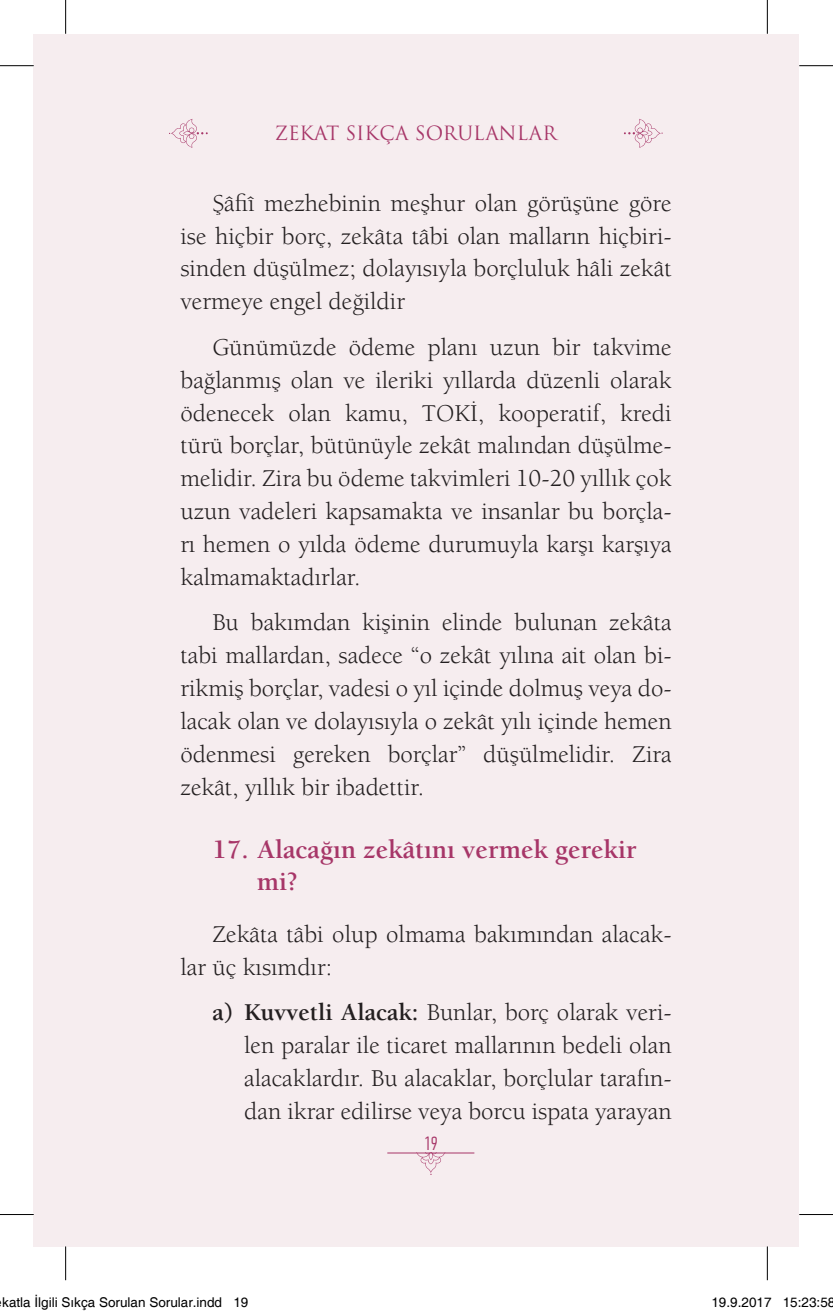
<style>
.page{position:relative;width:833px;height:1314px;background:#fff}
.page>*{position:absolute;margin:0;border:0;box-sizing:border-box;transform-origin:0 0}
.t1{font:700 27px/31.7px "ITC Berkeley Oldstyle Std";color:#a73668}
.t2{font:24.75px/32.9px "ITC Berkeley Oldstyle Std";color:#231f20;text-align:justify}
.t3{font:19.12px "Trajan Pro 3";color:#a73668}
.t4{font:300 19.12px "PF Din Text Comp Pro";color:#a73668}
.t5{font:13.5px "Helvetica";color:#000}
.s1{font-weight:700}
</style>
<div class="page">
<div style="left:34px;top:34px;width:32px;height:1212px;background:#f6edef"></div>
<div style="left:66px;top:34px;width:733px;height:1212px;background:#f6edef"></div>
<svg style="left:169px;top:119px;width:39px;height:29px"></svg>
<svg style="left:624px;top:119px;width:39px;height:29px"></svg>
<svg style="left:416px;top:1153px;width:30px;height:21px"></svg>
<hr style="left:387px;top:1152px;width:87px;height:1px;background:#a73668">
<hr style="left:0;top:65px;width:34px;height:1px;background:#000">
<hr style="left:799px;top:65px;width:34px;height:1px;background:#000">
<hr style="left:0;top:1213px;width:34px;height:1px;background:#000">
<hr style="left:799px;top:1213px;width:34px;height:1px;background:#000">
<hr style="left:65px;top:0;width:1px;height:34px;background:#000">
<hr style="left:65px;top:1246px;width:1px;height:33px;background:#000">
<hr style="left:767px;top:0;width:1px;height:34px;background:#000">
<hr style="left:767px;top:1246px;width:1px;height:33px;background:#000">
<p class="t3" style="left:275px;top:120px;width:283px">ZEKAT SIKÇA SORULANLAR</p>
<p class="t2" style="left:180px;top:187px;width:493px;text-indent:32px">Şâfiî mezhebinin meşhur olan görüşüne göre ise hiçbir borç, zekâta tâbi olan malların hiçbiri&shy;sinden düşülmez; dolayısıyla borçluluk hâli zekât vermeye engel değildir</p>
<p class="t2" style="left:180px;top:331px;width:493px;text-indent:32px">Günümüzde ödeme planı uzun bir takvime bağlanmış olan ve ileriki yıllarda düzenli olarak ödenecek olan kamu, TOKİ, kooperatif, kredi türü borçlar, bütünüyle zekât malından düşülme&shy;melidir. Zira bu ödeme takvimleri 10-20 yıllık çok uzun vadeleri kapsamakta ve insanlar bu borçla&shy;rı hemen o yılda ödeme durumuyla karşı karşıya kalmamaktadırlar.</p>
<p class="t2" style="left:180px;top:606px;width:493px;text-indent:32px">Bu bakımdan kişinin elinde bulunan zekâta tabi mallardan, sadece “o zekât yılına ait olan bi&shy;rikmiş borçlar, vadesi o yıl içinde dolmuş veya do&shy;lacak olan ve dolayısıyla o zekât yılı içinde hemen ödenmesi gereken borçlar” düşülmelidir. Zira zekât, yıllık bir ibadettir.</p>
<p class="t1" style="left:257px;top:834px;width:381px;text-indent:-45px">17. Alacağın zekâtını vermek gerekir mi?</p>
<p class="t2" style="left:180px;top:917px;width:493px;text-indent:32px">Zekâta tâbi olup olmama bakımından alacak&shy;lar üç kısımdır:</p>
<p class="t2" style="left:244px;top:996px;width:429px;text-indent:-32px"><span class="s1">a) Kuvvetli Alacak:</span> Bunlar, borç olarak veri&shy;len paralar ile ticaret mallarının bedeli olan alacaklardır. Bu alacaklar, borçlular tarafın&shy;dan ikrar edilirse veya borcu ispata yarayan</p>
<p class="t4" style="left:424px;top:1132px;width:16px">19</p>
<p class="t5" style="left:2px;top:1294px;width:248px">katla İlgili Sıkça Sorulan Sorular.indd 19</p>
<p class="t5" style="left:711px;top:1294px;width:125px">19.9.2017 15:23:58</p>
</div>
